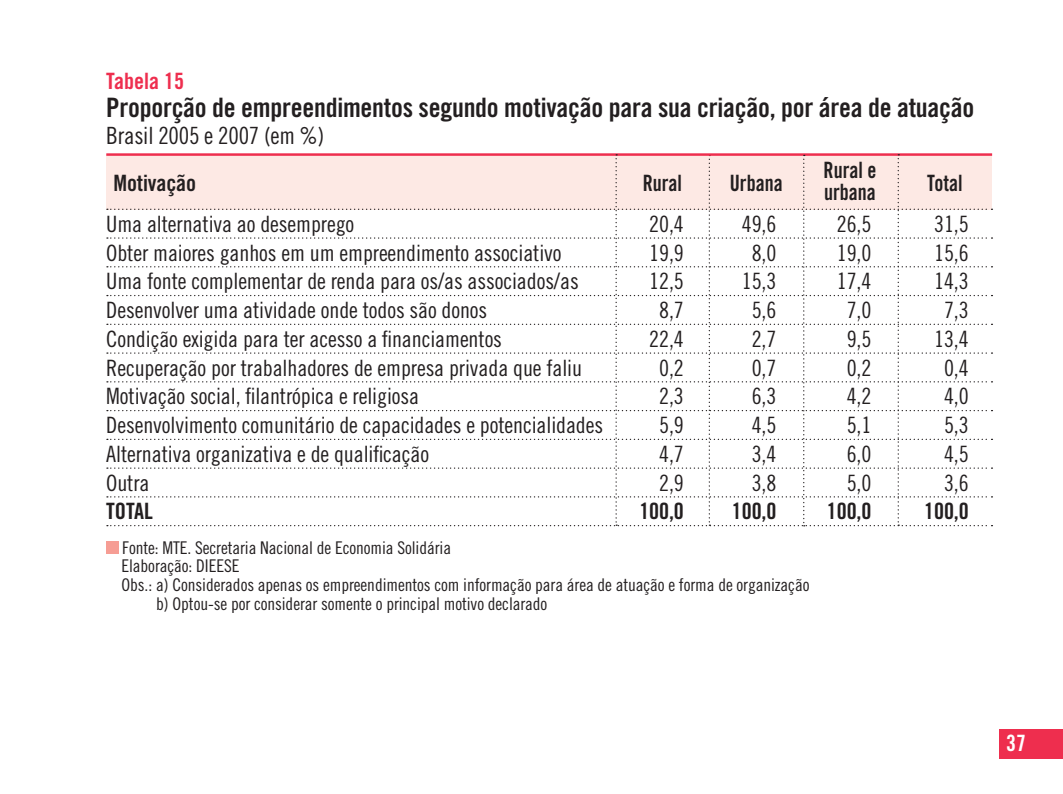
<style>
.page{position:relative;width:1063px;height:794px;background:#fff}
.page>*{position:absolute;margin:0;border:0;box-sizing:border-box;transform-origin:0 0}
.t1{font:26.75px "Trade Gothic Bold Cond Twenty";letter-spacing:-.01em;color:#231f20}
.t2{font:23.75px "Trade Gothic Cond Eighteen";letter-spacing:-.01em;color:#231f20}
.t3{font:22.5px "Trade Gothic Cond Eighteen";letter-spacing:-.005em;color:#231f20}
.t4{font:22.5px "Trade Gothic Bold Cond Twenty";letter-spacing:-.005em;color:#231f20}
.t5{font:22.5px/22.5px "Trade Gothic Bold Cond Twenty";letter-spacing:-.005em;color:#231f20;scale:.9 1}
.t6{font:22.5px "Trade Gothic Bold Cond Twenty";color:#ee2e4e}
.t7{font:22.5px "Trade Gothic Bold Cond Twenty";color:#fff}
.t8{font:17.5px "Trade Gothic Cond Eighteen";letter-spacing:-.005em;color:#231f20}
</style>
<div class="page">
<div style="left:999px;top:729px;width:64px;height:29px;background:#ee2e4e"></div>
<div style="left:106px;top:541px;width:13px;height:13px;background:#f69d94"></div>
<hr style="left:106px;top:153px;width:886px;height:3px;background:#ee2e4e">
<svg style="left:107px;top:154px;width:886px;height:372px"></svg>
<p class="t6" style="left:106px;top:67px;width:79px">Tabela 15</p>
<p class="t1" style="left:106px;top:91px;width:870px">Proporção de empreendimentos segundo motivação para sua criação, por área de atuação</p>
<p class="t2" style="left:106px;top:121px;width:220px">Brasil 2005 e 2007 (em %)</p>
<p class="t5" style="left:927px;top:171px;width:41px">Total</p>
<p class="t5" style="left:824px;top:158px;width:60px">Rural e urbana</p>
<p class="t4" style="left:113px;top:169px;width:84px">Motivação</p>
<p class="t3" style="left:106px;top:210px;width:250px">Uma alternativa ao desemprego</p>
<p class="t3" style="left:649px;top:210px;width:36px">20,4</p>
<p class="t3" style="left:742px;top:210px;width:36px">49,6</p>
<p class="t3" style="left:837px;top:210px;width:36px">26,5</p>
<p class="t3" style="left:934px;top:210px;width:36px">31,5</p>
<p class="t3" style="left:106px;top:239px;width:457px">Obter maiores ganhos em um empreendimento associativo</p>
<p class="t3" style="left:649px;top:239px;width:36px">19,9</p>
<p class="t3" style="left:752px;top:239px;width:26px">8,0</p>
<p class="t3" style="left:837px;top:239px;width:36px">19,0</p>
<p class="t3" style="left:934px;top:239px;width:36px">15,6</p>
<p class="t3" style="left:106px;top:268px;width:474px">Uma fonte complementar de renda para os/as associados/as</p>
<p class="t3" style="left:649px;top:268px;width:36px">12,5</p>
<p class="t3" style="left:742px;top:268px;width:36px">15,3</p>
<p class="t3" style="left:837px;top:268px;width:36px">17,4</p>
<p class="t3" style="left:934px;top:268px;width:36px">14,3</p>
<p class="t3" style="left:106px;top:297px;width:383px">Desenvolver uma atividade onde todos são donos</p>
<p class="t3" style="left:659px;top:297px;width:26px">8,7</p>
<p class="t3" style="left:752px;top:297px;width:26px">5,6</p>
<p class="t3" style="left:847px;top:297px;width:26px">7,0</p>
<p class="t3" style="left:944px;top:297px;width:26px">7,3</p>
<p class="t3" style="left:106px;top:325px;width:397px">Condição exigida para ter acesso a financiamentos</p>
<p class="t3" style="left:649px;top:325px;width:36px">22,4</p>
<p class="t3" style="left:752px;top:325px;width:26px">2,7</p>
<p class="t3" style="left:847px;top:325px;width:26px">9,5</p>
<p class="t3" style="left:934px;top:325px;width:36px">13,4</p>
<p class="t3" style="left:106px;top:354px;width:477px">Recuperação por trabalhadores de empresa privada que faliu</p>
<p class="t3" style="left:659px;top:354px;width:26px">0,2</p>
<p class="t3" style="left:752px;top:354px;width:26px">0,7</p>
<p class="t3" style="left:847px;top:354px;width:26px">0,2</p>
<p class="t3" style="left:944px;top:354px;width:26px">0,4</p>
<p class="t3" style="left:106px;top:383px;width:314px">Motivação social, filantrópica e religiosa</p>
<p class="t3" style="left:659px;top:383px;width:26px">2,3</p>
<p class="t3" style="left:752px;top:383px;width:26px">6,3</p>
<p class="t3" style="left:847px;top:383px;width:26px">4,2</p>
<p class="t3" style="left:944px;top:383px;width:26px">4,0</p>
<p class="t3" style="left:106px;top:412px;width:498px">Desenvolvimento comunitário de capacidades e potencialidades</p>
<p class="t3" style="left:659px;top:412px;width:26px">5,9</p>
<p class="t3" style="left:752px;top:412px;width:26px">4,5</p>
<p class="t3" style="left:847px;top:412px;width:26px">5,1</p>
<p class="t3" style="left:944px;top:412px;width:26px">5,3</p>
<p class="t3" style="left:106px;top:440px;width:324px">Alternativa organizativa e de qualificação</p>
<p class="t3" style="left:659px;top:440px;width:26px">4,7</p>
<p class="t3" style="left:752px;top:440px;width:26px">3,4</p>
<p class="t3" style="left:847px;top:440px;width:26px">6,0</p>
<p class="t3" style="left:944px;top:440px;width:26px">4,5</p>
<p class="t3" style="left:106px;top:469px;width:45px">Outra</p>
<p class="t3" style="left:659px;top:469px;width:26px">2,9</p>
<p class="t3" style="left:752px;top:469px;width:26px">3,8</p>
<p class="t3" style="left:847px;top:469px;width:26px">5,0</p>
<p class="t3" style="left:944px;top:469px;width:26px">3,6</p>
<p class="t4" style="left:106px;top:498px;width:48px">ToTAl</p>
<p class="t4" style="left:639px;top:498px;width:46px">100,0</p>
<p class="t4" style="left:732px;top:498px;width:46px">100,0</p>
<p class="t4" style="left:827px;top:498px;width:46px">100,0</p>
<p class="t4" style="left:924px;top:498px;width:46px">100,0</p>
<p class="t5" style="left:643px;top:171px;width:45px">Rural</p>
<p class="t5" style="left:730px;top:171px;width:60px">Urbana</p>
<p class="t8" style="left:122px;top:537px;width:330px">Fonte: MTE. Secretaria Nacional de Economia Solidária</p>
<p class="t8" style="left:121px;top:556px;width:120px">Elaboração: DIEESE</p>
<p class="t8" style="left:121px;top:574px;width:690px">Obs.: a) Considerados apenas os empreendimentos com informação para área de atuação e forma de organização</p>
<p class="t8" style="left:156px;top:593px;width:393px">b) Optou-se por considerar somente o principal motivo declarado</p>
<p class="t7" style="left:1006px;top:729px;width:21px">37</p>
</div>
